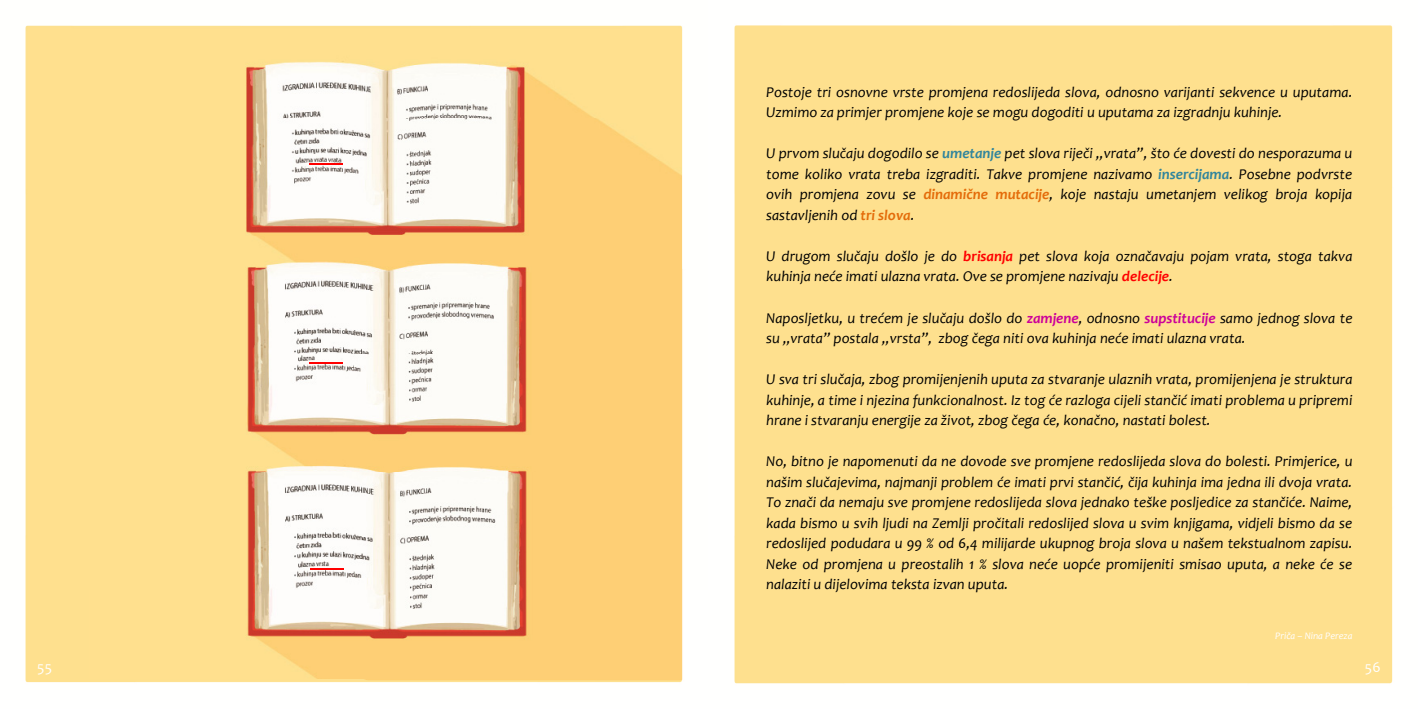
<style>
.page{position:relative;width:1418px;height:709px;background:#fff}
.page>*{position:absolute;margin:0;border:0;box-sizing:border-box;transform-origin:0 0}
.t1{font:italic 15px/20.5px "Candara";color:#000}
.t2{font:15px "Candara";color:#fff}
.t3{font:italic 10px "Candara";color:#fff}
.s1{font-weight:700;color:#31859c}
.s2{font-weight:700;color:#e46c0a}
.s3{font-weight:700;color:#f00}
.s4{font-weight:700;color:#cc009a}
</style>
<div class="page">
<img style="left:89px;top:31px;width:265px;height:87px">
<svg style="left:25px;top:118px;width:329px;height:118px;fill:#ffe08e"></svg>
<hr style="left:309px;top:163px;width:34px;height:2px;background:#f00">
<svg style="left:25px;top:236px;width:329px;height:118px;fill:#ffe08e"></svg>
<svg style="left:25px;top:354px;width:329px;height:118px;background:#fadb99"></svg>
<hr style="left:309px;top:362px;width:34px;height:1px;background:#f00">
<svg style="left:25px;top:472px;width:329px;height:119px;fill:#ffe08e"></svg>
<hr style="left:310px;top:568px;width:34px;height:1px;background:#f00">
<svg style="left:25px;top:591px;width:329px;height:92px;background:#fbdb94"></svg>
<svg style="left:354px;top:25px;width:329px;height:93px;fill:#ffe08e"></svg>
<svg style="left:354px;top:118px;width:329px;height:118px"></svg>
<svg style="left:354px;top:236px;width:329px;height:118px;fill:#fecf75"></svg>
<svg style="left:354px;top:354px;width:329px;height:118px;fill:#fecf75"></svg>
<svg style="left:354px;top:472px;width:329px;height:119px;fill:#fdcf75"></svg>
<svg style="left:354px;top:591px;width:329px;height:92px;fill:#fecf75"></svg>
<div style="left:734px;top:25px;width:329px;height:93px;background:#fee08e"></div>
<div style="left:734px;top:118px;width:329px;height:118px;background:#fee08e"></div>
<div style="left:734px;top:236px;width:329px;height:118px;background:#fee08e"></div>
<div style="left:734px;top:354px;width:329px;height:118px;background:#fee08e"></div>
<div style="left:734px;top:472px;width:329px;height:119px;background:#fee08e"></div>
<div style="left:734px;top:591px;width:329px;height:93px;background:#fee08e"></div>
<div style="left:1063px;top:25px;width:330px;height:93px;background:#fee08e"></div>
<div style="left:1063px;top:118px;width:330px;height:118px;background:#fee08e"></div>
<div style="left:1063px;top:236px;width:330px;height:118px;background:#fee08e"></div>
<div style="left:1063px;top:354px;width:330px;height:118px;background:#fee08e"></div>
<div style="left:1063px;top:472px;width:330px;height:119px;background:#fee08e"></div>
<div style="left:1063px;top:591px;width:330px;height:93px;background:#fee08e"></div>
<p class="t2" style="left:37px;top:658px;width:16px">55</p>
<p class="t1" style="left:766px;top:81px;width:588px">Postoje tri osnovne vrste promjena redoslijeda slova, odnosno varijanti sekvence u uputama.<br>Uzmimo za prim er prom ene koje se mogu dogoditi u uputama za izgradn u kuhinje.</p>
<p class="t1" style="left:866px;top:102px;width:5px">j</p>
<p class="t1" style="left:918px;top:102px;width:5px">j</p>
<p class="t1" style="left:766px;top:143px;width:587px">U prvom slučaju dogodilo se <span class="s1">umetanje</span> pet slova riječi „vrata”, što će dovesti do nesporazuma u tome koliko vrata treba izgraditi. Takve promjene nazivamo <span class="s1">insercijama</span>. Posebne podvrste ovih promjena zovu se <span class="s2">dinamične mutacije</span>,<br>sastavljenih od <span class="s2">tri slova</span>.</p>
<p class="t1" style="left:766px;top:246px;width:588px">U drugom slučaju došlo je do <span class="s3">brisanja</span> pet slova koja označavaju pojam vrata, stoga takva kuhinja neće imati ulazna vrata. Ove se promjene nazivaju <span class="s3">delecije</span>.</p>
<p class="t1" style="left:766px;top:307px;width:588px">Naposljetku, u trećem je slučaju došlo do <span class="s4">zamjene</span>, odnosno <span class="s4">supstitucije</span> samo jednog slova te su „vrata” postala „vrsta”, zbog čega niti ova kuhinja neće imati ulazna vrata.</p>
<p class="t1" style="left:766px;top:369px;width:588px;text-align:justify">U sva tri slučaja, zbog promijenjenih uputa za stvaranje ulaznih vrata, promijenjena je struktura kuhinje, a time i njezina funkcionalnost. Iz tog će razloga cijeli stančić imati problema u pripremi hrane i stvaranju energije za život, zbog čega će, konačno, nastati bolest.</p>
<p class="t1" style="left:766px;top:451px;width:588px;text-align:justify">No, bitno je napomenuti da ne dovode sve promjene redoslijeda slova do bolesti. Primjerice, u našim slučajevima, najmanji problem će imati prvi stančić, čija kuhinja ima jedna ili dvoja vrata.<br>To znači da nemaju sve promjene redoslijeda slova jednako teške posljedice za stančiće. Naime, kada bismo u svih ljudi na Zemlji pročitali redoslijed slova u svim knjigama, vidjeli bismo da se redoslijed podudara u 99 % od 6,4 milijarde ukupnog broja slova u našem tekstualnom zapisu.<br>Neke od promjena u preostalih 1 % slova neće uopće promijeniti smisao uputa, a neke će se nalaziti u dijelovima teksta izvan uputa.</p>
<p class="t1" style="left:1219px;top:102px;width:5px">j</p>
<p class="t1" style="left:1060px;top:184px;width:293px">koje nastaju umetanjem velikog broja kopija</p>
<p class="t3" style="left:1275px;top:629px;width:79px">Priča – Nina Pereza</p>
<p class="t2" style="left:1364px;top:658px;width:17px">56</p>
</div>
